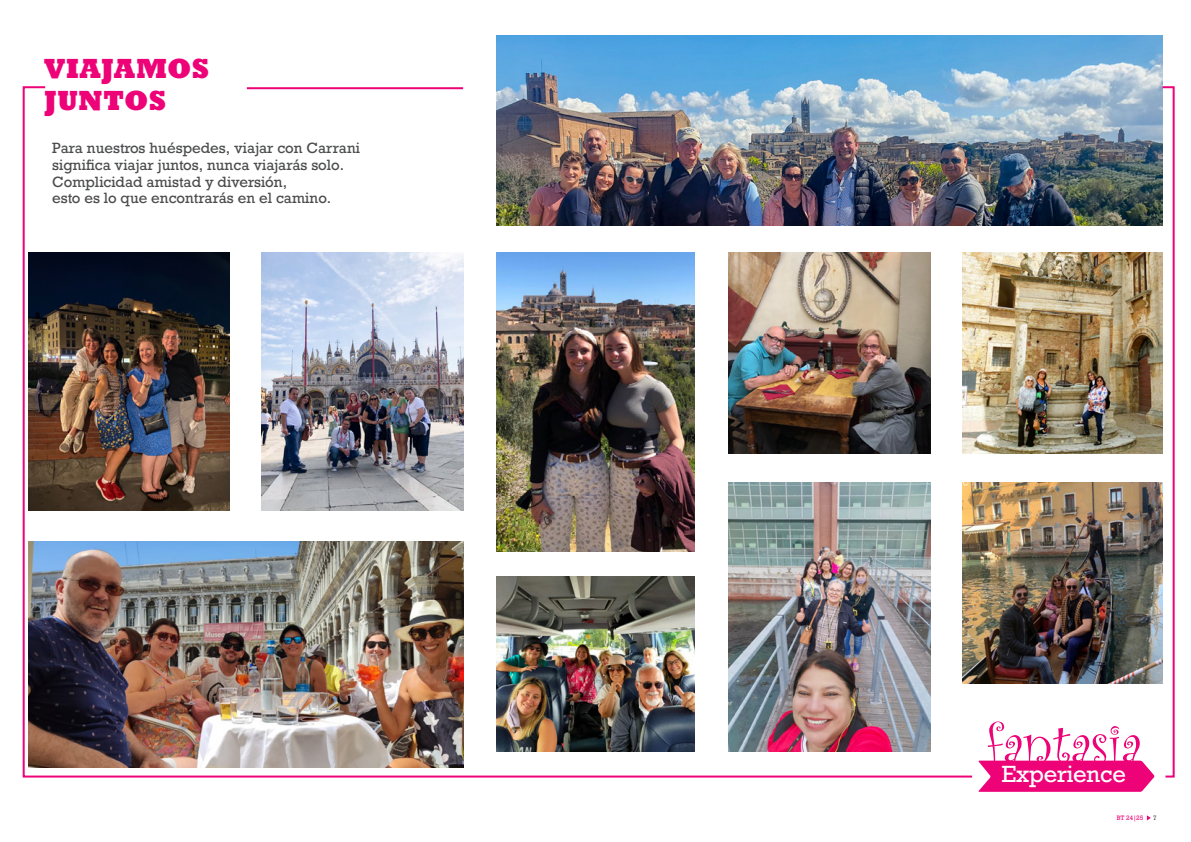
<style>
.page{position:relative;width:1191px;height:842px;background:#fff}
.page>*{position:absolute;margin:0;border:0;box-sizing:border-box;transform-origin:0 0}
.t1{font:800 26px/31.2px "Rockwell Nova";letter-spacing:.01em;color:#ed0277}
.t2{font:22px "Rockwell Nova";letter-spacing:-.01em;color:#fff}
.t3{font:14px/16.8px "Rockwell Nova";color:#4b4c4d}
.t4{font:6px "Rockwell Nova";color:#ed0277}
.t5{font:6px "Rockwell Nova";color:#4b4c4d}
</style>
<div class="page">
<svg style="left:1146px;top:815px;width:4px;height:5px"></svg>
<img style="left:974px;top:252px;width:186px;height:202px">
<img style="left:974px;top:483px;width:186px;height:201px">
<img style="left:496px;top:36px;width:666px;height:190px">
<img style="left:22px;top:85px;width:952px;height:693px">
<svg style="left:978px;top:721px;width:176px;height:71px"></svg>
<svg style="left:1160px;top:85px;width:15px;height:693px"></svg>
<p class="t1" style="left:44px;top:53px;width:167px">VIAJAMOS<br>JUNTOS</p>
<p class="t3" style="left:52px;top:140px;width:309px">Para nuestros huéspedes, viajar con Carrani significa viajar juntos, nunca viajarás solo.<br>Complicidad amistad y diversión,<br>esto es lo que encontrarás en el camino.</p>
<p class="t2" style="left:1002px;top:760px;width:126px">Experience</p>
<p class="t4" style="left:1116px;top:814px;width:28px">BT 24|25</p>
<p class="t5" style="left:1153px;top:814px;width:5px">7</p>
</div>
